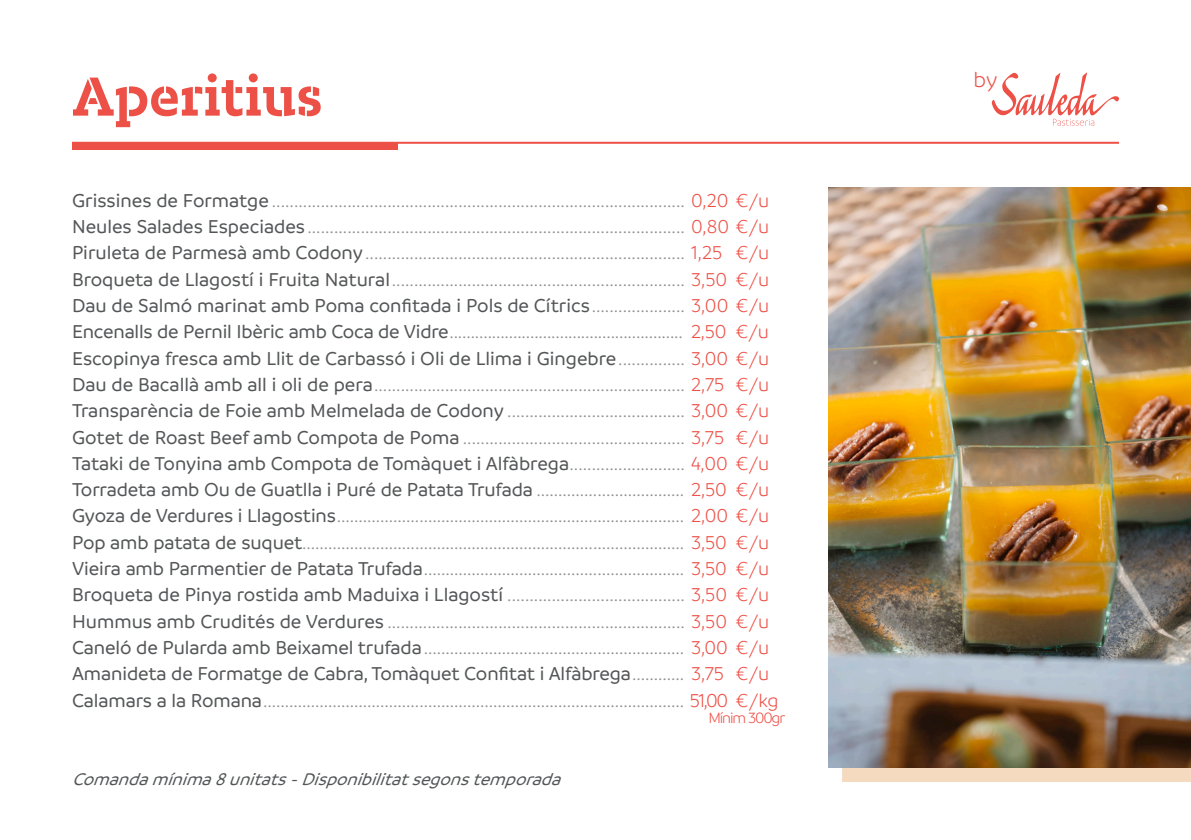
<style>
.page{position:relative;width:1191px;height:840px;background:#fff}
.page>*{position:absolute;margin:0;border:0;box-sizing:border-box;transform-origin:0 0}
.t1{font:700 64px "Test Karbon Slab Stencil";color:#ec5046}
.t2{font:300 22.8px "Branding SF";color:#ec5046}
.t3{font:300 20px "Branding SF";letter-spacing:-.005em;color:#8e9092}
.t4{font:500 20px "Branding SF";color:#545557}
.t5{font:italic 500 18px "Branding SF";color:#545557}
.t6{font:300 16px "Branding SF";letter-spacing:-.07em;color:#ec5046}
.s1{font-weight:500;color:#545557}
.s2{color:#ec5046}
.s3{font-weight:300;color:#8e9092}
.s4{font-weight:300;color:#ec5046}
</style>
<div class="page">
<svg style="left:991px;top:72px;width:128px;height:54px"></svg>
<div style="left:72px;top:142px;width:325px;height:7px;background:#ec5046"></div>
<hr style="left:72px;top:142px;width:1047px;height:2px;background:#ec5046">
<div style="left:842px;top:202px;width:349px;height:579px;background:#f5dac0"></div>
<img style="left:828px;top:188px;width:363px;height:579px">
<h1 class="t1" style="left:72px;top:60px;width:252px">Aperitius</h1>
<p class="t2" style="left:973px;top:68px;width:25px">by</p>
<p class="t3" style="left:72px;top:190px;width:699px"><span class="s1">Grissines de Formatge</span> ............................................................................................. <span class="s2">0,20 €/u</span></p>
<p class="t3" style="left:72px;top:216px;width:699px"><span class="s1">Neules Salades Especiades</span> ..................................................................................... <span class="s2">0,80 €/u</span></p>
<p class="t3" style="left:72px;top:242px;width:699px"><span class="s1">Piruleta de Parmesà amb Codony</span>........................................................................ <span class="s2">1,25 €/u</span></p>
<p class="t3" style="left:72px;top:269px;width:699px"><span class="s1">Broqueta de Llagostí i Fruita Natural</span>.................................................................. <span class="s2">3,50 €/u</span></p>
<p class="t4" style="left:72px;top:295px;width:699px">Dau de Salmó marinat amb Poma confitada i Pols de Cítrics<span class="s3">.....................</span> <span class="s4">3,00 €/u</span></p>
<p class="t3" style="left:72px;top:321px;width:698px"><span class="s1">Encenalls de Pernil Ibèric amb Coca de Vidre</span>....................................................... <span class="s2">2,50 €/u</span></p>
<p class="t4" style="left:72px;top:347px;width:699px">Escopinya fresca amb Llit de Carbassó i Oli de Llima i Gingebre<span class="s3">...............</span> <span class="s4">3,00 €/u</span></p>
<p class="t3" style="left:72px;top:374px;width:699px"><span class="s1">Dau de Bacallà amb all i oli de pera</span>...................................................................... <span class="s2">2,75 €/u</span></p>
<p class="t3" style="left:72px;top:400px;width:699px"><span class="s1">Transparència de Foie amb Melmelada de Codony</span> ........................................ <span class="s2">3,00 €/u</span></p>
<p class="t3" style="left:72px;top:426px;width:699px"><span class="s1">Gotet de Roast Beef amb Compota de Poma</span> .................................................. <span class="s2">3,75 €/u</span></p>
<p class="t4" style="left:72px;top:452px;width:699px">Tataki de Tonyina amb Compota de Tomàquet i Alfàbrega<span class="s3">..........................</span> <span class="s4">4,00 €/u</span></p>
<p class="t4" style="left:72px;top:479px;width:698px">Torradeta amb Ou de Guatlla i Puré de Patata Trufada <span class="s3">..................................</span> <span class="s4">2,50 €/u</span></p>
<p class="t3" style="left:72px;top:505px;width:698px"><span class="s1">Gyoza de Verdures i Llagostins</span>................................................................................ <span class="s2">2,00 €/u</span></p>
<p class="t3" style="left:72px;top:531px;width:698px"><span class="s1">Pop amb patata de suquet</span>........................................................................................ <span class="s2">3,50 €/u</span></p>
<p class="t3" style="left:72px;top:558px;width:698px"><span class="s1">Vieira amb Parmentier de Patata Trufada</span>............................................................ <span class="s2">3,50 €/u</span></p>
<p class="t4" style="left:72px;top:584px;width:699px">Broqueta de Pinya rostida amb Maduixa i Llagostí <span class="s3">........................................</span> <span class="s4">3,50 €/u</span></p>
<p class="t3" style="left:72px;top:610px;width:699px"><span class="s1">Hummus amb Crudités de Verdures</span> ................................................................... <span class="s2">3,50 €/u</span></p>
<p class="t3" style="left:72px;top:636px;width:698px"><span class="s1">Caneló de Pularda amb Beixamel trufada</span>............................................................ <span class="s2">3,00 €/u</span></p>
<p class="t4" style="left:72px;top:663px;width:698px">Amanideta de Formatge de Cabra, Tomàquet Confitat i Alfàbrega<span class="s3">............</span> <span class="s4">3,75 €/u</span></p>
<p class="t3" style="left:72px;top:689px;width:708px"><span class="s1">Calamars a la Romana</span>................................................................................................. <span class="s2">51,00 €/kg</span></p>
<p class="t6" style="left:708px;top:709px;width:78px">Mínim 300gr</p>
<p class="t5" style="left:72px;top:769px;width:496px">Comandamínima8unitats-Disponibilitatsegonstemporada</p>
</div>
